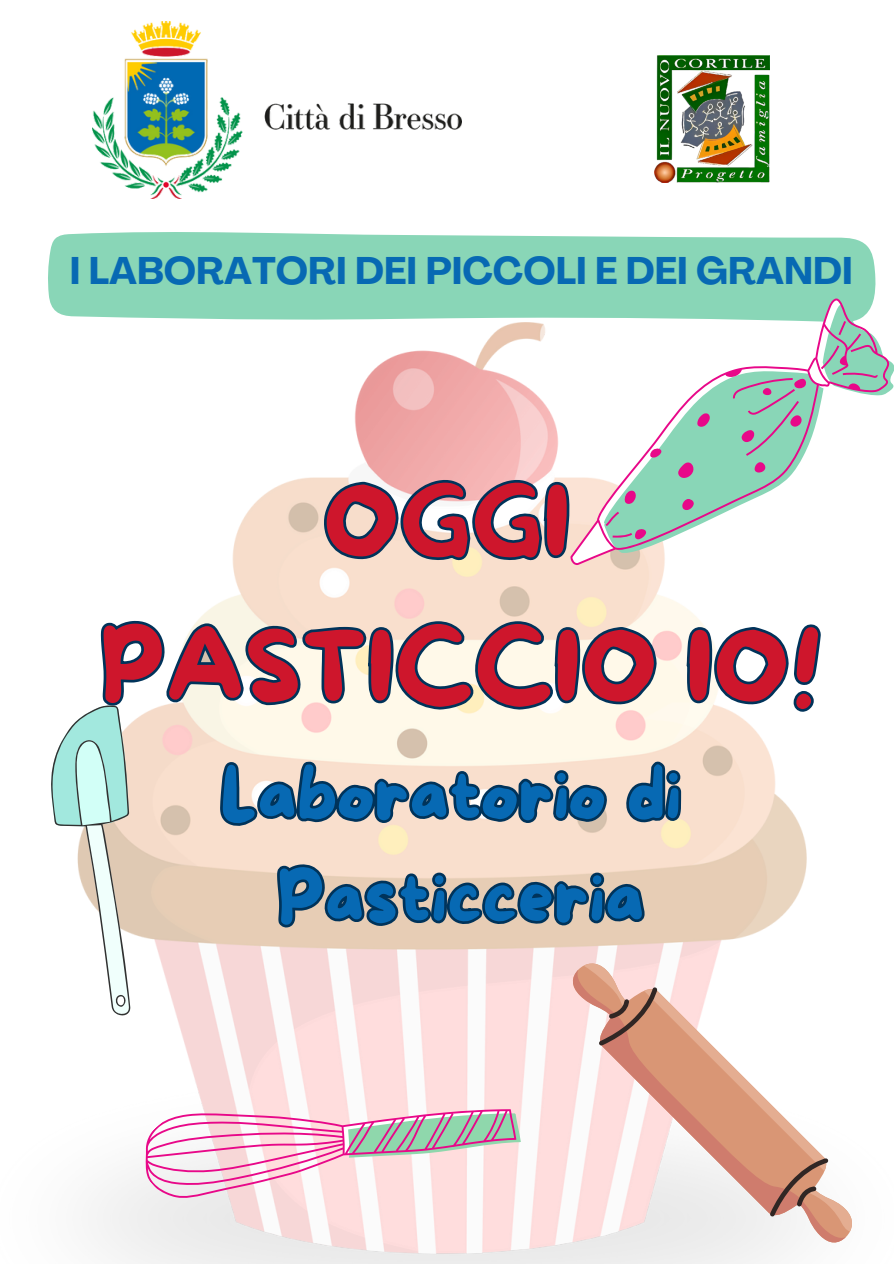
<style>
.page{position:relative;width:894px;height:1264px;background:#fff}
.page>*{position:absolute;margin:0;border:0;box-sizing:border-box;transform-origin:0 0}
.t1{font:98.1px/145.2px "More Sugar";color:#ce162c;text-align:center}
.t2{font:71.25px/102.3px "More Sugar";color:#0769b3;text-align:center}
.t3{font:700 37.95px "Agrandir";color:#0769b3}
</style>
<div class="page">
<img style="left:92px;top:21px;width:369px;height:178px">
<img style="left:654px;top:55px;width:115px;height:127px">
<div style="left:48px;top:232px;width:827px;height:88px;background:#89d6b7"></div>
<img style="left:96px;top:322px;width:711px;height:941px">
<svg style="left:321px;top:476px;width:249px;height:88px"></svg>
<svg style="left:98px;top:617px;width:723px;height:99px"></svg>
<svg style="left:216px;top:606px;width:469px;height:221px;background:#cac8c2"></svg>
<svg style="left:276px;top:861px;width:371px;height:70px;background:#9f9e9c"></svg>
<svg style="left:570px;top:298px;width:319px;height:267px"></svg>
<svg style="left:96px;top:691px;width:180px;height:330px;background:#ded0c2"></svg>
<svg style="left:51px;top:691px;width:160px;height:329px"></svg>
<svg style="left:125px;top:942px;width:403px;height:321px;fill:#fbdddd"></svg>
<svg style="left:570px;top:969px;width:275px;height:275px"></svg>
<svg style="left:583px;top:962px;width:269px;height:269px"></svg>
<p class="t3" style="left:70px;top:256px;width:784px">I LABORATORI DEI PICCOLI E DEI GRANDI</p>
<p class="t1" style="left:100px;top:453px;width:723px">OGGI<br>PASTICCIO IO!</p>
<p class="t2" style="left:220px;top:748px;width:462px">Laboratorio di<br>Pasticceria</p>
</div>
